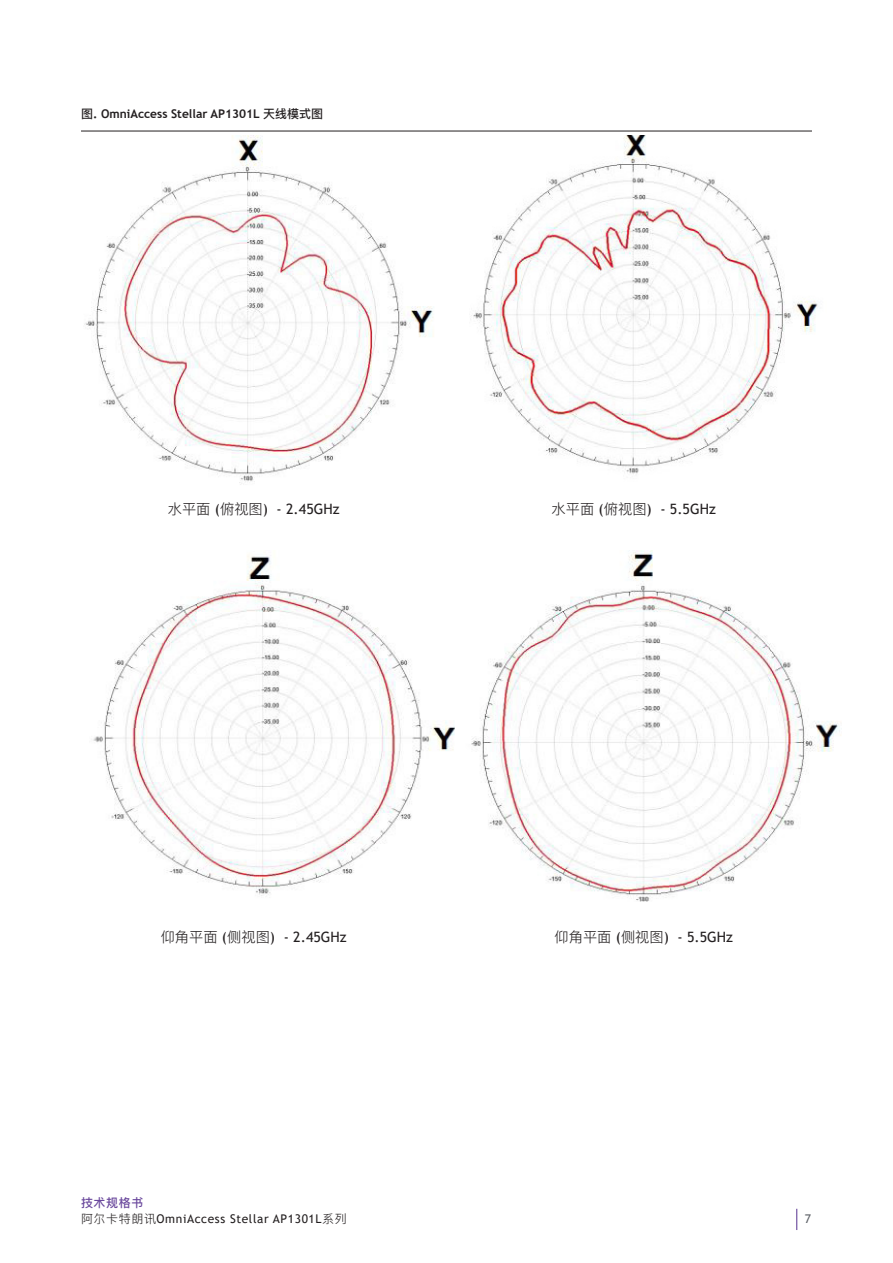
<style>
.page{position:relative;width:893px;height:1263px;background:#fff}
.page>*{position:absolute;margin:0;border:0;box-sizing:border-box;transform-origin:0 0}
.Body{font:14.25px "Trebuchet MS";color:#231f20}
.t1{font:12px "Trebuchet MS";letter-spacing:.05em;color:#231f20}
.Figure_caption{font:700 12px "Trebuchet MS";color:#231f20}
.t2{font:12px "Ping Fang SC Bold";letter-spacing:.05em;color:#69479c}
.t3{font:12px "Trebuchet MS";color:#5f6369}
.s1{font-family:"Ping Fang SC Bold";font-weight:400}
.s2{font-family:"Ping Fang SC Regular"}
</style>
<div class="page">
<svg style="left:796px;top:1209px;width:1px;height:21px"></svg>
<hr style="left:81px;top:131px;width:731px;height:1px;background:#231f20">
<img style="left:84px;top:135px;width:350px;height:350px">
<img style="left:473px;top:135px;width:345px;height:339px">
<img style="left:93px;top:555px;width:362px;height:341px">
<img style="left:471px;top:550px;width:370px;height:351px">
<p class="Figure_caption" style="left:81px;top:106px;width:244px"><span class="s1">图</span>. OmniAccess Stellar AP1301L <span class="s1">天线模式图</span></p>
<p class="Body" style="left:168px;top:499px;width:173px"><span class="s2">水平面</span> (<span class="s2">俯视图</span>) - 2.45GHz</p>
<p class="Body" style="left:552px;top:499px;width:166px"><span class="s2">水平面</span> (<span class="s2">俯视图</span>) - 5.5GHz</p>
<p class="Body" style="left:161px;top:928px;width:187px"><span class="s2">仰角平面</span> (<span class="s2">侧视图</span>) - 2.45GHz</p>
<p class="Body" style="left:554px;top:928px;width:180px"><span class="s2">仰角平面</span> (<span class="s2">侧视图</span>) - 5.5GHz</p>
<p class="t2" style="left:81px;top:1195px;width:64px">技术规格书</p>
<p class="t1" style="left:81px;top:1211px;width:267px"><span class="s2">阿尔卡特朗讯</span>OmniAccess Stellar AP1301L<span class="s2">系列</span></p>
<p class="t3" style="left:805px;top:1211px;width:8px">7</p>
</div>
